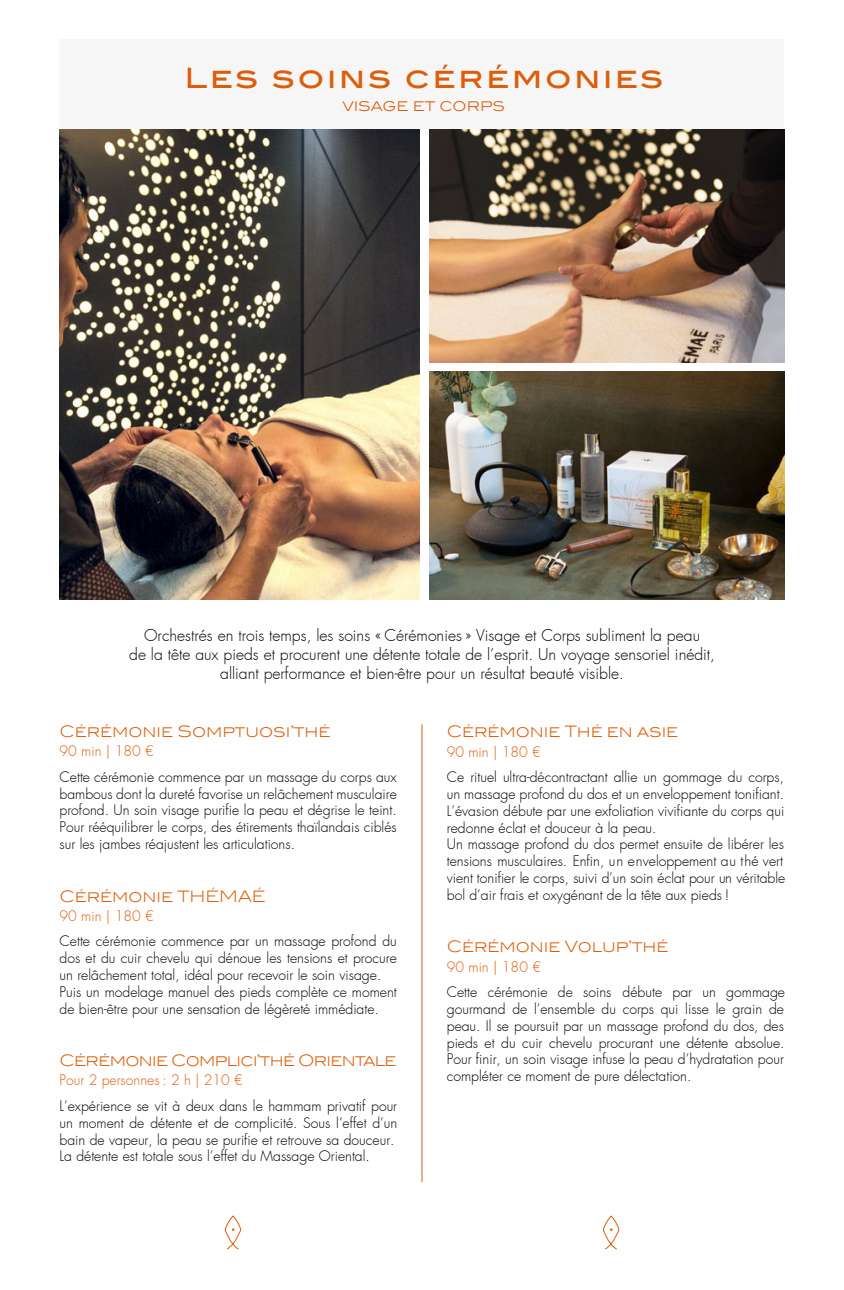
<style>
.page{position:relative;width:844px;height:1290px;background:#fff}
.page>*{position:absolute;margin:0;border:0;box-sizing:border-box;transform-origin:0 0}
.t1{font:500 28px "Blair ITC";letter-spacing:.1em;color:#de5d09}
.t2{font:300 15.75px/18.9px "Futura Std";color:#000;text-align:center}
.t3{font:300 15.75px "Blair ITC";color:#de5d09}
.t4{font:300 15.75px "Blair ITC";letter-spacing:-.04em;color:#de5d09}
.t5{font:300 14px/16.8px "Futura Std";color:#000}
.t6{font:300 14px "Futura Std";color:#de5d09}
</style>
<div class="page">
<hr style="left:421px;top:724px;width:1px;height:458px;background:#de5d09">
<svg style="left:602px;top:1216px;width:17px;height:34px"></svg>
<svg style="left:224px;top:1216px;width:17px;height:34px"></svg>
<div style="left:60px;top:40px;width:724px;height:89px;background:#f6f6f6"></div>
<img style="left:429px;top:371px;width:355px;height:228px">
<img style="left:429px;top:129px;width:355px;height:233px">
<img style="left:59px;top:129px;width:361px;height:470px">
<h1 class="t1" style="left:184px;top:61px;width:480px">Les soins cérémonies</h1>
<p class="t3" style="left:342px;top:96px;width:164px">visage et corps</p>
<p class="t2" style="left:129px;top:626px;width:587px">Orchestrés en trois temps, les soins « Cérémonies » Visage et Corps subliment la peau<br>de la tête aux pieds et procurent une détente totale de l’esprit. Un voyage sensoriel inédit, alliant performance et bien-être pour un résultat beauté visible.</p>
<p class="t3" style="left:60px;top:723px;width:272px">Cérémonie Somptuosi’thé</p>
<p class="t6" style="left:60px;top:743px;width:96px">90 min | 180 €</p>
<p class="t5" style="left:60px;top:769px;width:338px;text-align:justify">Cette cérémonie commence par un massage du corps aux bambous dont la dureté favorise un relâchement musculaire profond. Un soin visage purifie la peau et dégrise le teint.<br>Pour rééquilibrer le corps, des étirements thaïlandais ciblés sur les jambes réajustent les articulations.</p>
<p class="t3" style="left:60px;top:887px;width:207px">Cérémonie THÉMAÉ</p>
<p class="t6" style="left:60px;top:907px;width:96px">90 min | 180 €</p>
<p class="t5" style="left:60px;top:933px;width:338px">Cette cérémonie commence par un massage profond du dos et du cuir chevelu qui dénoue les tensions et procure un relâchement total, idéal pour recevoir le soin visage.<br>Puis un modelage manuel des pieds complète ce moment de bien-être pour une sensation de légèreté immédiate.</p>
<p class="t4" style="left:60px;top:1051px;width:338px">Cérémonie Complici’thé Orientale</p>
<p class="t6" style="left:60px;top:1072px;width:185px">Pour 2 personnes : 2 h | 210 €</p>
<p class="t5" style="left:60px;top:1098px;width:339px">L’expérience se vit à deux dans le hammam privatif pour un moment de détente et de complicité. Sous l’effet d’un bain de vapeur, la peau se purifie et retrouve sa douceur.<br>La détente est totale sous l’effet du Massage Oriental.</p>
<p class="t3" style="left:446px;top:723px;width:233px">Cérémonie Thé en asie</p>
<p class="t6" style="left:446px;top:743px;width:96px">90 min | 180 €</p>
<p class="t5" style="left:446px;top:769px;width:340px">Ce rituel ultra-décontractant allie un gommage du corps, un massage profond du dos et un enveloppement tonifiant.<br>L’évasion débute par une exfoliation vivifiante du corps qui redonne éclat et douceur à la peau.<br>Un massage profond du dos permet ensuite de libérer les tensions musculaires. Enfin, un enveloppement au thé vert vient tonifier le corps, suivi d’un soin éclat pour un véritable bol d’air frais et oxygénant de la tête aux pieds !</p>
<p class="t3" style="left:446px;top:938px;width:223px">Cérémonie Volup’thé</p>
<p class="t6" style="left:446px;top:958px;width:96px">90 min | 180 €</p>
<p class="t5" style="left:446px;top:984px;width:340px;text-align:justify">Cette cérémonie de soins débute par un gommage gourmand de l’ensemble du corps qui lisse le grain de peau. Il se poursuit par un massage profond du dos, des pieds et du cuir chevelu procurant une détente absolue.<br>Pour finir, un soin visage infuse la peau d’hydratation pour compléter ce moment de pure délectation.</p>
</div>
